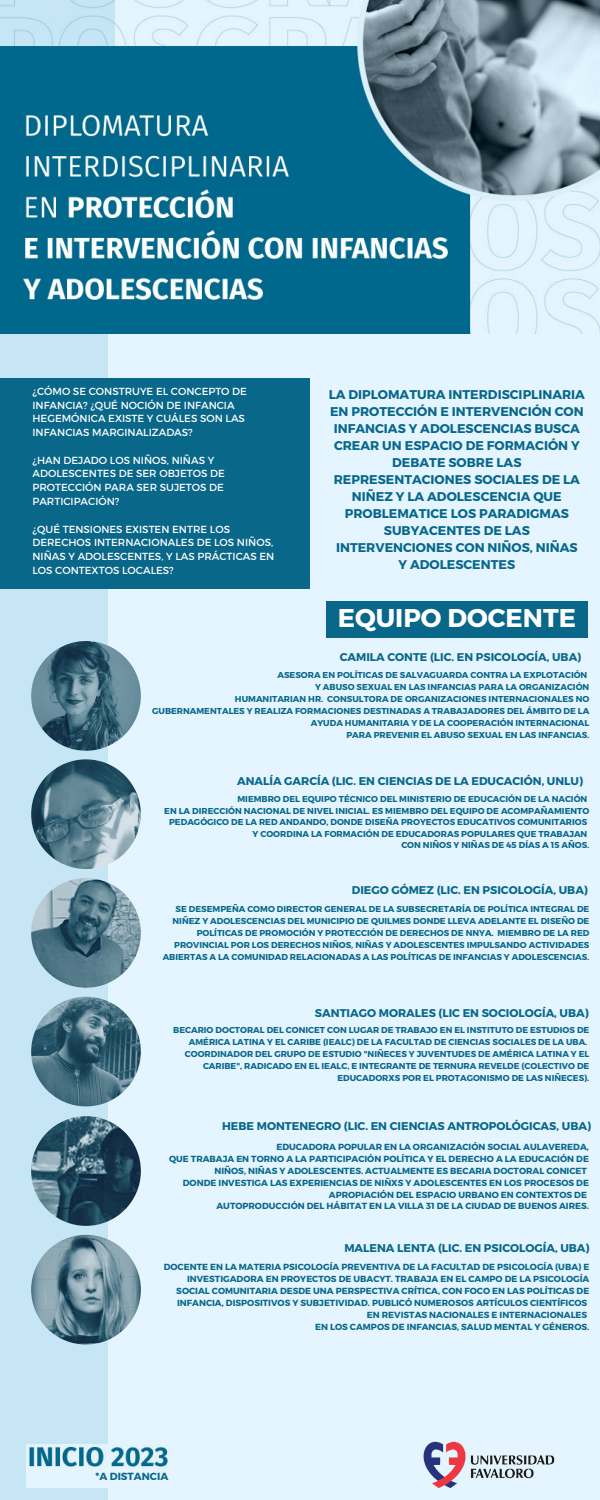
<style>
.page{position:relative;width:600px;height:1500px;background:#e4f5ff}
.page>*{position:absolute;margin:0;border:0;box-sizing:border-box;transform-origin:0 0}
.t1{font:700 25.7px "Montserrat";color:#fff}
.t2{font:700 12.7px/17px "Montserrat";color:#09678a;text-align:center}
.t3{font:700 11.2px "Montserrat";color:#09678a}
.t4{font:10.3px/13.8px "Montserrat";color:#fff}
.t5{font:700 10.3px "Montserrat";color:#09678a}
.t6{font:700 8.9px/12px "Montserrat";color:#09678a;text-align:right}
.t7{font:700 8.6px/12px "Montserrat";color:#09678a;text-align:right}
</style>
<div class="page">
<div style="left:0;top:0;width:108px;height:1500px;background:#c6e6f5"></div>
<img style="left:0;top:0;width:600px;height:333px">
<div style="left:0;top:378px;width:310px;height:210px;background:#09678a"></div>
<img style="left:31px;top:641px;width:110px;height:110px;border-radius:50%">
<div style="left:326px;top:602px;width:261px;height:36px;background:#09678a"></div>
<img style="left:31px;top:759px;width:110px;height:110px;border-radius:50%">
<img style="left:31px;top:878px;width:110px;height:110px;border-radius:50%">
<img style="left:31px;top:997px;width:110px;height:109px;border-radius:50%">
<img style="left:31px;top:1116px;width:110px;height:110px;border-radius:50%">
<img style="left:31px;top:1235px;width:110px;height:110px;border-radius:50%">
<img style="left:423px;top:1441px;width:132px;height:48px">
<img style="left:26px;top:1445px;width:142px;height:23px">
<div style="left:26px;top:1468px;width:115px;height:20px;background:#e4f5ff"></div>
<p class="t4" style="left:32px;top:384px;width:216px">¿CÓMO SE CONSTRUYE EL CONCEPTO DE<br>INFANCIA? ¿QUÉ NOCIÓN DE INFANCIA<br>HEGEMÓNICA EXISTE Y CUÁLES SON LAS<br>INFANCIAS MARGINALIZADAS?</p>
<p class="t4" style="left:32px;top:453px;width:194px">¿HAN DEJADO LOS NIÑOS, NIÑAS Y<br>ADOLESCENTES DE SER OBJETOS DE<br>PROTECCIÓN PARA SER SUJETOS DE<br>PARTICIPACIÓN?</p>
<p class="t4" style="left:32px;top:521px;width:243px">¿QUÉ TENSIONES EXISTEN ENTRE LOS DERECHOS INTERNACIONALES DE LOS NIÑOS, NIÑAS Y ADOLESCENTES, Y LAS PRÁCTICAS EN LOS CONTEXTOS LOCALES?</p>
<p class="t2" style="left:329px;top:385px;width:258px">LA DIPLOMATURA INTERDISCIPLINARIA<br>EN PROTECCIÓN E INTERVENCIÓN CON<br>INFANCIAS Y ADOLESCENCIAS BUSCA<br>CREAR UN ESPACIO DE FORMACIÓN Y<br>DEBATE SOBRE LAS<br>REPRESENTACIONES SOCIALES DE LA<br>NIÑEZ Y LA ADOLESCENCIA QUE<br>PROBLEMATICE LOS PARADIGMAS<br>SUBYACENTES DE LAS<br>INTERVENCIONES CON NIÑOS, NIÑAS<br>Y ADOLESCENTES</p>
<h1 class="t1" style="left:338px;top:601px;width:240px">EQUIPO DOCENTE</h1>
<h3 class="t3" style="left:340px;top:650px;width:243px">CAMILA CONTE (LIC. EN PSICOLOGÍA, UBA)</h3>
<p class="t7" style="left:152px;top:668px;width:439px">ASESORA EN POLÍTICAS DE SALVAGUARDA CONTRA LA EXPLOTACIÓN<br>Y ABUSO SEXUAL EN LAS INFANCIAS PARA LA ORGANIZACIÓN<br>HUMANITARIAN HR. CONSULTORA DE ORGANIZACIONES INTERNACIONALES NO GUBERNAMENTALES Y REALIZA FORMACIONES DESTINADAS A TRABAJADORES DEL ÁMBITO DE LA AYUDA HUMANITARIA Y DE LA COOPERACIÓN INTERNACIONAL<br>PARA PREVENIR EL ABUSO SEXUAL EN LAS INFANCIAS.</p>
<h3 class="t3" style="left:237px;top:774px;width:347px">ANALÍA GARCÍA (LIC. EN CIENCIAS DE LA EDUCACIÓN, UNLU)</h3>
<p class="t7" style="left:164px;top:793px;width:427px;line-height:11.5px">MIEMBRO DEL EQUIPO TÉCNICO DEL MINISTERIO DE EDUCACIÓN DE LA NACIÓN<br>EN LA DIRECCIÓN NACIONAL DE NIVEL INICIAL. ES MIEMBRO DEL EQUIPO DE ACOMPAÑAMIENTO PEDAGÓGICO DE LA RED ANDANDO, DONDE DISEÑA PROYECTOS EDUCATIVOS COMUNITARIOS Y COORDINA LA FORMACIÓN DE EDUCADORAS POPULARES QUE TRABAJAN<br>CON NIÑOS Y NIÑAS DE 45 DÍAS A 15 AÑOS.</p>
<h3 class="t3" style="left:352px;top:883px;width:238px">DIEGO GÓMEZ (LIC. EN PSICOLOGÍA, UBA)</h3>
<p class="t7" style="left:163px;top:902px;width:428px">SE DESEMPEÑA COMO DIRECTOR GENERAL DE LA SUBSECRETARÍA DE POLÍTICA INTEGRAL DE NIÑEZ Y ADOLESCENCIAS DEL MUNICIPIO DE QUILMES DONDE LLEVA ADELANTE EL DISEÑO DE POLÍTICAS DE PROMOCIÓN Y PROTECCIÓN DE DERECHOS DE NNYA. MIEMBRO DE LA RED PROVINCIAL POR LOS DERECHOS NIÑOS, NIÑAS Y ADOLESCENTES IMPULSANDO ACTIVIDADES ABIERTAS A LA COMUNIDAD RELACIONADAS A LAS POLÍTICAS DE INFANCIAS Y ADOLESCENCIAS.</p>
<h3 class="t3" style="left:315px;top:1006px;width:275px">SANTIAGO MORALES (LIC EN SOCIOLOGÍA, UBA)</h3>
<p class="t7" style="left:173px;top:1024px;width:418px">BECARIO DOCTORAL DEL CONICET CON LUGAR DE TRABAJO EN EL INSTITUTO DE ESTUDIOS DE AMÉRICA LATINA Y EL CARIBE (IEALC) DE LA FACULTAD DE CIENCIAS SOCIALES DE LA UBA.<br>COORDINADOR DEL GRUPO DE ESTUDIO "NIÑECES Y JUVENTUDES DE AMÉRICA LATINA Y EL CARIBE", RADICADO EN EL IEALC, E INTEGRANTE DE TERNURA REVELDE (COLECTIVO DE EDUCADORXS POR EL PROTAGONISMO DE LAS NIÑECES).</p>
<h3 class="t3" style="left:222px;top:1119px;width:370px">HEBE MONTENEGRO (LIC. EN CIENCIAS ANTROPOLÓGICAS, UBA)</h3>
<p class="t6" style="left:169px;top:1141px;width:422px">EDUCADORA POPULAR EN LA ORGANIZACIÓN SOCIAL AULAVEREDA,<br>QUE TRABAJA EN TORNO A LA PARTICIPACIÓN POLÍTICA Y EL DERECHO A LA EDUCACIÓN DE NIÑOS, NIÑAS Y ADOLESCENTES. ACTUALMENTE ES BECARIA DOCTORAL CONICET<br>DONDE INVESTIGA LAS EXPERIENCIAS DE NIÑXS Y ADOLESCENTES EN LOS PROCESOS DE APROPIACIÓN DEL ESPACIO URBANO EN CONTEXTOS DE<br>AUTOPRODUCCIÓN DEL HÁBITAT EN LA VILLA 31 DE LA CIUDAD DE BUENOS AIRES.</p>
<h3 class="t3" style="left:344px;top:1241px;width:247px">MALENA LENTA (LIC. EN PSICOLOGÍA, UBA)</h3>
<p class="t6" style="left:164px;top:1260px;width:427px">DOCENTE EN LA MATERIA PSICOLOGÍA PREVENTIVA DE LA FACULTAD DE PSICOLOGÍA (UBA) E INVESTIGADORA EN PROYECTOS DE UBACYT. TRABAJA EN EL CAMPO DE LA PSICOLOGÍA SOCIAL COMUNITARIA DESDE UNA PERSPECTIVA CRÍTICA, CON FOCO EN LAS POLÍTICAS DE INFANCIA, DISPOSITIVOS Y SUBJETIVIDAD. PUBLICÓ NUMEROSOS ARTÍCULOS CIENTÍFICOS<br>EN REVISTAS NACIONALES E INTERNACIONALES<br>EN LOS CAMPOS DE INFANCIAS, SALUD MENTAL Y GÉNEROS.</p>
<p class="t5" style="left:96px;top:1470px;width:74px">*A DISTANCIA</p>
</div>
